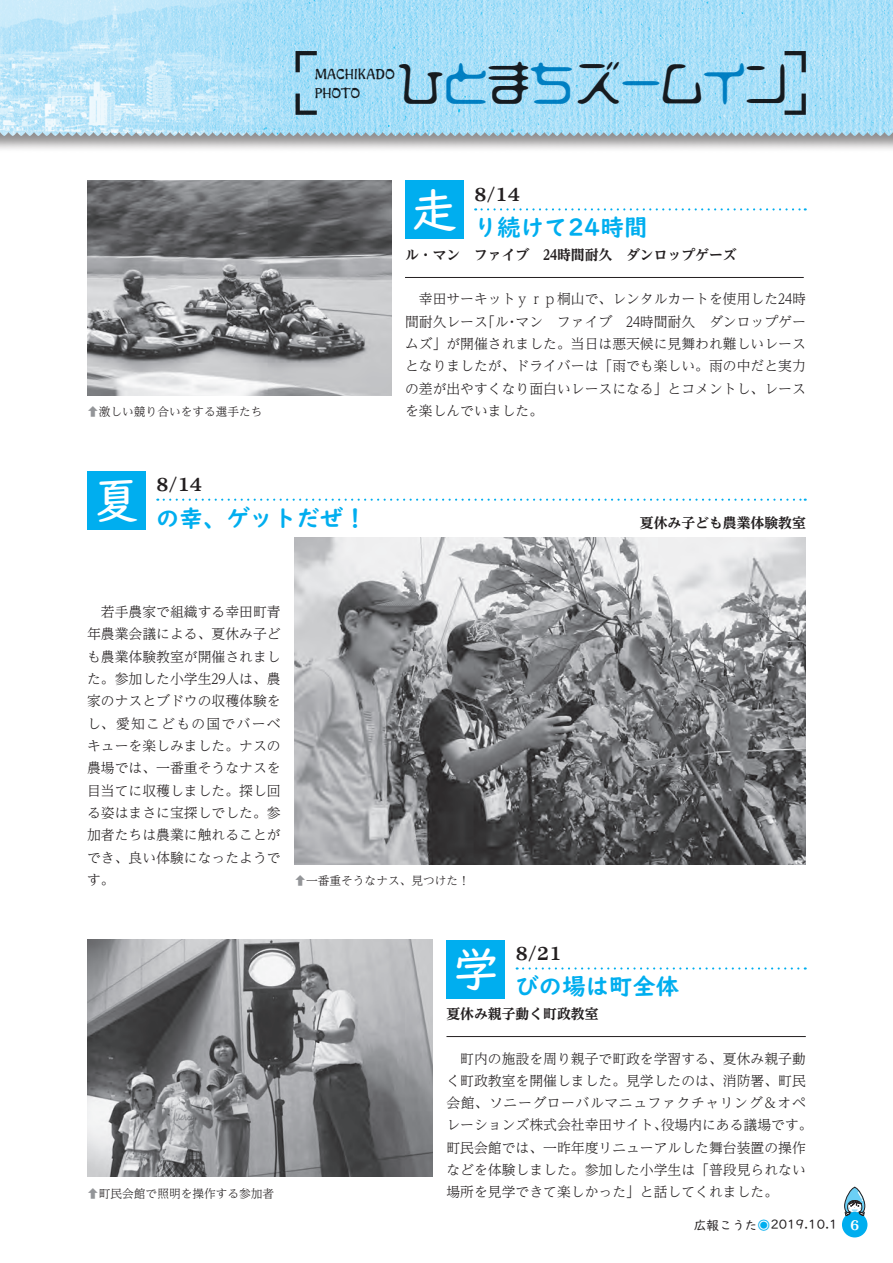
<style>
.page{position:relative;width:893px;height:1263px;background:#fff}
.page>*{position:absolute;margin:0;border:0;box-sizing:border-box;transform-origin:0 0}
.t1{font:47.85px "VDL Tera G Medium";letter-spacing:-.1em;color:#231f20}
.t2{font:500 46.8px "UD Digi Kyokasho Std N";color:#fff}
.t3{font:700 23.4px "UD Digi Kyokasho Std N";color:#00aeef}
.t4{font:800 16.95px "TBUD Min Std";color:#231f20}
.t5{font:14.85px/19.5px "Sunshine";letter-spacing:.01em;color:#231f20}
.t6{font:300 13.8px/22.4px "UD Reimin Pr 6 N";color:#231f20;text-align:justify}
.t7{font:700 expanded 13.8px "UD Reimin Pr 6 N";color:#231f20}
.t8{font:12.75px "UD Digi Kyo Latin";color:#231f20}
.t9{font:800 12.75px "TBUD Min Std";color:#fff}
.t10{font:300 11.7px "UD Reimin Pr 6 N";color:#231f20}
.s1{color:#0092c8}
.s2{color:#939598}
.s3{font-family:"UD Digi Kyokasho Std N"}
.s4{font-family:"UD Digi Kyokasho Std N";color:#00aeef}
</style>
<div class="page">
<div style="left:0;top:0;width:893px;height:153px;background:#231f20;opacity:.5"></div>
<img style="left:294px;top:538px;width:512px;height:326px">
<img style="left:87px;top:940px;width:346px;height:237px">
<img style="left:87px;top:181px;width:304px;height:214px">
<svg style="left:164px;top:499px;width:642px;height:2px"></svg>
<svg style="left:517px;top:967px;width:289px;height:2px"></svg>
<svg style="left:475px;top:208px;width:331px;height:2px"></svg>
<hr style="left:446px;top:1036px;width:360px;height:1px;background:#231f20">
<hr style="left:405px;top:277px;width:399px;height:1px;background:#231f20">
<div style="left:87px;top:471px;width:59px;height:58px;background:#00aeef"></div>
<div style="left:446px;top:940px;width:59px;height:58px;background:#00aeef"></div>
<div style="left:405px;top:181px;width:58px;height:58px;background:#00aeef"></div>
<div style="left:842px;top:1212px;width:25px;height:25px;background:#00aeef;border-radius:50%"></div>
<svg style="left:844px;top:1186px;width:21px;height:30px"></svg>
<svg style="left:296px;top:51px;width:21px;height:21px"></svg>
<svg style="left:784px;top:51px;width:22px;height:21px"></svg>
<svg style="left:296px;top:94px;width:21px;height:21px"></svg>
<svg style="left:784px;top:94px;width:22px;height:21px"></svg>
<p class="t5" style="left:315px;top:65px;width:82px">MACHIKADO<br>PHOTO</p>
<h1 class="t1" style="left:397px;top:51px;width:394px">ひ<span class="s1">と</span>ま<span class="s1">ち</span>ズ<span class="s1">ー</span>ム<span class="s1">イ</span>ン</h1>
<p class="t10" style="left:87px;top:402px;width:177px"><span class="s2">⬆</span>激しい競り合いをする選手たち</p>
<h2 class="t2" style="left:93px;top:464px;width:48px">夏</h2>
<p class="t4" style="left:156px;top:472px;width:48px">8/14</p>
<h3 class="t3" style="left:156px;top:500px;width:212px">の幸、ゲットだぜ！</h3>
<h2 class="t2" style="left:411px;top:174px;width:48px">走</h2>
<p class="t4" style="left:474px;top:181px;width:48px">8/14</p>
<h3 class="t3" style="left:474px;top:210px;width:175px">り続けて24時間</h3>
<p class="t7" style="left:405px;top:243px;width:333px">ル・マン　ファイブ　24時間耐久　ダンロップゲーズ</p>
<p class="t6" style="left:405px;top:288px;width:402px">　幸田サーキットｙｒｐ桐山で、レンタルカートを使用した24時間耐久レース「ル・マン　ファイブ　24時間耐久　ダンロップゲームズ」が開催されました。当日は悪天候に見舞われ難しいレースとなりましたが、ドライバーは「雨でも楽しい。雨の中だと実力の差が出やすくなり面白いレースになる」とコメントし、レースを楽しんでいました。</p>
<p class="t7" style="left:640px;top:511px;width:167px">夏休み子ども農業体験教室</p>
<p class="t6" style="left:87px;top:600px;width:195px">　若手農家で組織する幸田町青年農業会議による、夏休み子ども農業体験教室が開催されました。参加した小学生29人は、農家のナスとブドウの収穫体験をし、愛知こどもの国でバーベキューを楽しみました。ナスの農場では、一番重そうなナスを目当てに収穫しました。探し回る姿はまさに宝探しでした。参加者たちは農業に触れることができ、良い体験になったようです。</p>
<p class="t10" style="left:294px;top:871px;width:177px"><span class="s2">⬆</span>一番重そうなナス、見つけた！</p>
<p class="t10" style="left:87px;top:1184px;width:189px"><span class="s2">⬆</span>町民会館で照明を操作する参加者</p>
<h2 class="t2" style="left:452px;top:933px;width:48px">学</h2>
<p class="t4" style="left:516px;top:940px;width:48px">8/21</p>
<h3 class="t3" style="left:516px;top:969px;width:165px">びの場は町全体</h3>
<p class="t7" style="left:446px;top:1002px;width:154px">夏休み親子動く町政教室</p>
<p class="t6" style="left:446px;top:1047px;width:368px;text-align:left">　町内の施設を周り親子で町政を学習する、夏休み親子動く町政教室を開催しました。見学したのは、消防署、町民会館、ソニーグローバルマニュファクチャリング＆オペレーションズ株式会社幸田サイト、役場内にある議場です。町民会館では、一昨年度リニューアルした舞台装置の操作などを体験しました。参加した小学生は「普段見られない場所を見学できて楽しかった」と話してくれました。</p>
<p class="t8" style="left:694px;top:1219px;width:145px"><span class="s3">広報こうた</span><span class="s4">◉</span>2019.10.1</p>
<p class="t9" style="left:850px;top:1215px;width:11px">6</p>
</div>
